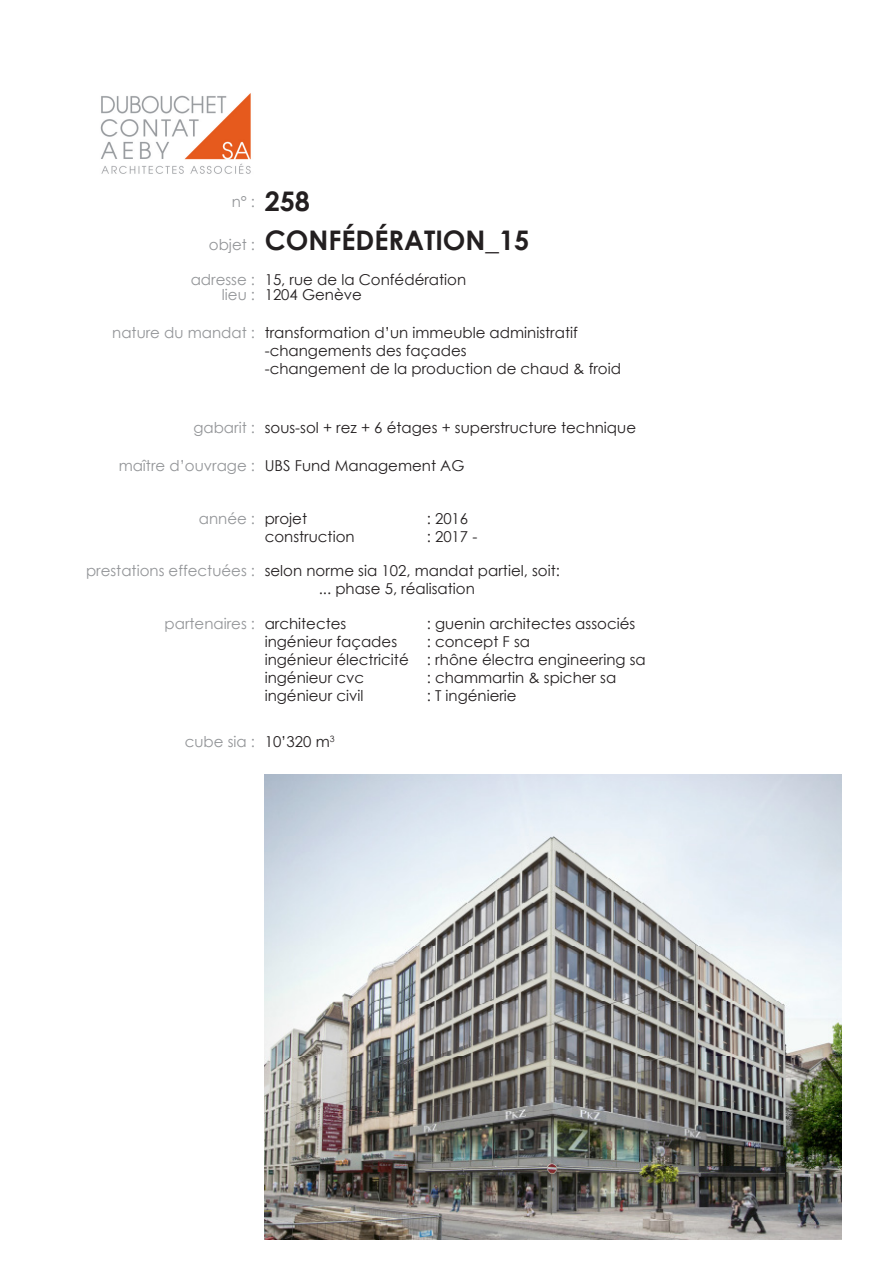
<style>
.page{position:relative;width:893px;height:1263px;background:#fff}
.page>*{position:absolute;margin:0;border:0;box-sizing:border-box;transform-origin:0 0}
.t1{font:700 27px "Century Gothic";color:#231f20}
.t2{font:15px "Century Gothic";color:#231f20}
.t3{font:15px "Century Gothic";color:#939598}
</style>
<div class="page">
<img style="left:100px;top:93px;width:151px;height:81px">
<img style="left:265px;top:774px;width:577px;height:465px">
<p class="t3" style="left:232px;top:193px;width:25px">n° :</p>
<p class="t3" style="left:209px;top:235px;width:48px">objet :</p>
<p class="t3" style="left:191px;top:270px;width:66px">adresse :</p>
<p class="t3" style="left:222px;top:285px;width:35px">lieu :</p>
<p class="t3" style="left:112px;top:323px;width:144px">nature du mandat :</p>
<p class="t1" style="left:265px;top:184px;width:47px">258</p>
<p class="t1" style="left:265px;top:223px;width:266px">CONFÉDÉRATION_15</p>
<p class="t2" style="left:265px;top:270px;width:203px">15, rue de la Confédération</p>
<p class="t2" style="left:265px;top:285px;width:99px">1204 Genève</p>
<p class="t2" style="left:265px;top:323px;width:315px">transformation d’un immeuble administratif</p>
<p class="t2" style="left:265px;top:341px;width:203px">-changements des façades</p>
<p class="t2" style="left:265px;top:359px;width:358px">-changement de la production de chaud &amp; froid</p>
<p class="t3" style="left:193px;top:419px;width:63px">gabarit :</p>
<p class="t3" style="left:119px;top:456px;width:138px">maître d’ouvrage :</p>
<p class="t3" style="left:199px;top:509px;width:58px">année :</p>
<p class="t3" style="left:86px;top:562px;width:171px">prestations effectuées :</p>
<p class="t3" style="left:165px;top:614px;width:92px">partenaires :</p>
<p class="t3" style="left:185px;top:732px;width:72px">cube sia :</p>
<p class="t2" style="left:265px;top:419px;width:373px">sous-sol + rez + 6 étages + superstructure technique</p>
<p class="t2" style="left:265px;top:456px;width:201px">UBS Fund Management AG</p>
<p class="t2" style="left:265px;top:509px;width:44px">projet</p>
<p class="t2" style="left:427px;top:509px;width:43px">: 2016</p>
<p class="t2" style="left:265px;top:527px;width:91px">construction</p>
<p class="t2" style="left:427px;top:527px;width:52px">: 2017 -</p>
<p class="t2" style="left:265px;top:562px;width:297px">selon norme sia 102, mandat partiel, soit:</p>
<p class="t2" style="left:319px;top:580px;width:158px">... phase 5, réalisation</p>
<p class="t2" style="left:265px;top:614px;width:83px">architectes</p>
<p class="t2" style="left:427px;top:614px;width:210px">: guenin architectes associés</p>
<p class="t2" style="left:265px;top:632px;width:134px">ingénieur façades</p>
<p class="t2" style="left:427px;top:632px;width:105px">: concept F sa</p>
<p class="t2" style="left:265px;top:650px;width:383px">ingénieur électricité : rhône électra engineering sa</p>
<p class="t2" style="left:265px;top:668px;width:101px">ingénieur cvc</p>
<p class="t2" style="left:427px;top:668px;width:191px">: chammartin &amp; spicher sa</p>
<p class="t2" style="left:265px;top:686px;width:100px">ingénieur civil</p>
<p class="t2" style="left:427px;top:686px;width:92px">: T ingénierie</p>
<p class="t2" style="left:265px;top:732px;width:71px">10’320 m<sup>3</sup></p>
</div>
